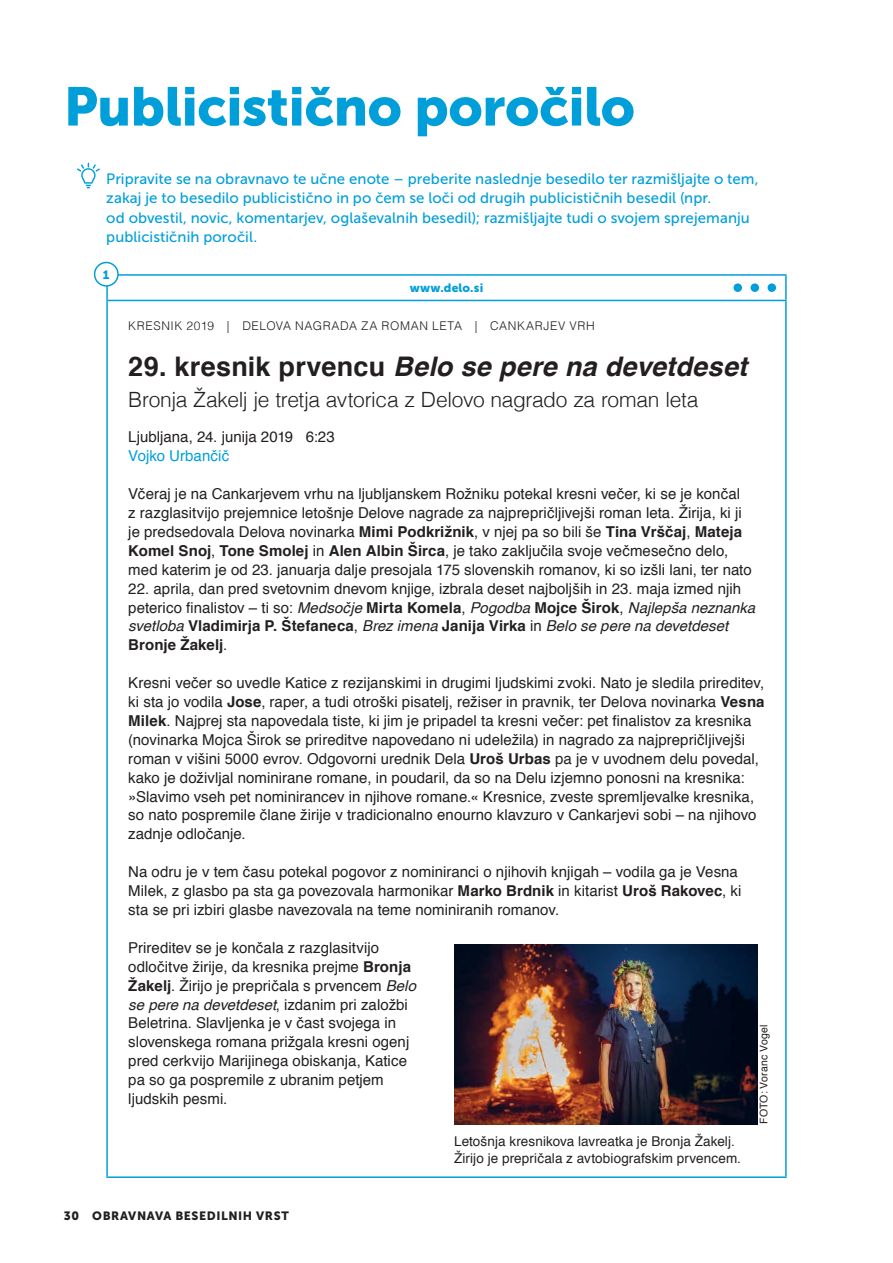
<style>
.page{position:relative;width:893px;height:1263px;background:#fff}
.page>*{position:absolute;margin:0;border:0;box-sizing:border-box;transform-origin:0 0}
.t1{font:54px "Museo Sans 900";letter-spacing:-.01em;color:#009fda}
.t2{font:italic 700 27px "Helvetica";letter-spacing:.01em;color:#231f20}
.t3{font:300 21px "Helvetica";letter-spacing:-.015em;color:#231f20}
.t4{font:15px/18.9px "Helvetica";letter-spacing:.005em;color:#231f20}
.t5{font:15px/19.5px "Museo Sans 500";letter-spacing:.005em;color:#009fda}
.t6{font:15px "Helvetica";letter-spacing:.005em;color:#009fda}
.t7{font:13.5px/16.5px "Helvetica";letter-spacing:.01em;color:#231f20}
.t8{font:300 12px "Helvetica";letter-spacing:.055em;color:#231f20}
.t9{font:12px "Museo Sans 900";letter-spacing:.05em;color:#231f20}
.t10{font:12px "Museo Sans 900";letter-spacing:.015em;color:#009fda}
.t11{font:10.5px "Helvetica";letter-spacing:.015em;color:#231f20}
.s1{font-style:normal}
.s2{font-weight:700}
.s3{font-style:italic}
</style>
<div class="page">
<svg style="left:77px;top:163px;width:23px;height:25px"></svg>
<hr style="left:106px;top:276px;width:2px;height:24px;background:#009fda">
<hr style="left:106px;top:274px;width:681px;height:2px;background:#009fda">
<hr style="left:785px;top:276px;width:2px;height:24px;background:#009fda">
<hr style="left:106px;top:301px;width:2px;height:875px;background:#009fda">
<hr style="left:106px;top:300px;width:681px;height:1px;background:#009fda">
<hr style="left:785px;top:301px;width:2px;height:875px;background:#009fda">
<hr style="left:106px;top:1176px;width:681px;height:2px;background:#009fda">
<div style="left:733px;top:283px;width:9px;height:9px;background:#009fda;border-radius:50%"></div>
<div style="left:750px;top:283px;width:9px;height:9px;background:#009fda;border-radius:50%"></div>
<div style="left:767px;top:283px;width:9px;height:9px;background:#009fda;border-radius:50%"></div>
<div style="left:95px;top:262px;width:23px;height:24px;background:#fff;border-radius:50%"></div>
<div style="left:94px;top:262px;width:25px;height:25px;border:2px solid #009fda;border-radius:50%"></div>
<img style="left:454px;top:944px;width:304px;height:180px">
<h1 class="t1" style="left:64px;top:76px;width:573px">Publicistično poročilo</h1>
<p class="t5" style="left:106px;top:169px;width:654px">Pripravite se na obravnavo te učne enote – preberite naslednje besedilo ter razmišljajte o tem, zakaj je to besedilo publicistično in po čem se loči od drugih publicističnih besedil (npr.<br>od obvestil, novic, komentarjev, oglaševalnih besedil); razmišljajte tudi o svojem sprejemanju publicističnih poročil.</p>
<p class="t10" style="left:410px;top:281px;width:75px">www.delo.si</p>
<p class="t8" style="left:128px;top:316px;width:468px">KRESNIK 2019 | DELOVA NAGRADA ZA ROMAN LETA | CANKARJEV VRH</p>
<h2 class="t2" style="left:128px;top:344px;width:620px"><span class="s1">29. kresnik prvencu</span> Belo se pere na devetdeset</h2>
<h3 class="t3" style="left:128px;top:381px;width:572px">Bronja Žakelj je tretja avtorica z Delovo nagrado za roman leta</h3>
<p class="t4" style="left:128px;top:428px;width:208px">Ljubljana, 24. junija 2019 6:23</p>
<p class="t6" style="left:128px;top:444px;width:102px">Vojko Urbančič</p>
<p class="t4" style="left:128px;top:485px;width:625px">Včeraj je na Cankarjevem vrhu na ljubljanskem Rožniku potekal kresni večer, ki se je končal<br>z razglasitvijo prejemnice letošnje Delove nagrade za najprepričljivejši roman leta. Žirija, ki ji je predsedovala Delova novinarka <span class="s2">Mimi Podkrižnik</span>, v njej pa so bili še <span class="s2">Tina Vrščaj</span>, <span class="s2">Mateja Komel Snoj</span>, <span class="s2">Tone Smolej</span> in <span class="s2">Alen Albin Širca</span>, je tako zaključila svoje večmesečno delo, med katerim je od 23. januarja dalje presojala 175 slovenskih romanov, ki so izšli lani, ter nato</p>
<p class="t4" style="left:128px;top:579px;width:628px">22. aprila, dan pred svetovnim dnevom knjige, izbrala deset najboljših in 23. maja izmed njih peterico finalistov – ti so: <span class="s3">Medsočje</span> <span class="s2">Mirta Komela</span>, <span class="s3">Pogodba</span> <span class="s2">Mojce Širok</span>, <span class="s3">Najlepša neznanka svetloba</span> <span class="s2">Vladimirja P. Štefaneca</span>, <span class="s3">Brez imena</span> <span class="s2">Janija Virka</span> in <span class="s3">Belo se pere na devetdeset </span><span class="s2">Bronje Žakelj</span>.</p>
<p class="t4" style="left:128px;top:674px;width:638px">Kresni večer so uvedle Katice z rezijanskimi in drugimi ljudskimi zvoki. Nato je sledila prireditev, ki sta jo vodila <span class="s2">Jose</span>, raper, a tudi otroški pisatelj, režiser in pravnik, ter Delova novinarka <span class="s2">Vesna Milek</span>. Najprej sta napovedala tiste, ki jim je pripadel ta kresni večer: pet finalistov za kresnika (novinarka Mojca Širok se prireditve napovedano ni udeležila) in nagrado za najprepričljivejši roman v višini 5000 evrov. Odgovorni urednik Dela <span class="s2">Uroš Urbas</span> pa je v uvodnem delu povedal, kako je doživljal nominirane romane, in poudaril, da so na Delu izjemno ponosni na kresnika: »Slavimo vseh pet nominirancev in njihove romane.« Kresnice, zveste spremljevalke kresnika, so nato pospremile člane žirije v tradicionalno enourno klavzuro v Cankarjevi sobi – na njihovo zadnje odločanje.</p>
<p class="t4" style="left:128px;top:863px;width:615px">Na odru je v tem času potekal pogovor z nominiranci o njihovih knjigah – vodila ga je Vesna<br>Milek, z glasbo pa sta ga povezovala harmonikar <span class="s2">Marko Brdnik</span> in kitarist <span class="s2">Uroš Rakovec</span>, ki sta se pri izbiri glasbe navezovala na teme nominiranih romanov.</p>
<p class="t4" style="left:128px;top:938px;width:289px">Prireditev se je končala z razglasitvijo odločitve žirije, da kresnika prejme <span class="s2">Bronja Žakelj</span>. Žirijo je prepričala s prvencem <span class="s3">Belo se pere na devetdeset</span>, izdanim pri založbi Beletrina. Slavljenka je v čast svojega in slovenskega romana prižgala kresni ogenj pred cerkvijo Marijinega obiskanja, Katice pa so ga pospremile z ubranim petjem ljudskih pesmi.</p>
<p class="t10" style="left:103px;top:268px;width:8px">1</p>
<p class="t11" style="left:756px;top:1123px;width:100px;rotate:-90deg">FOTO: Voranc Vogel</p>
<p class="t9" style="left:64px;top:1209px;width:226px">30 OBRAVNAVA BESEDILNIH VRST</p>
<p class="t7" style="left:454px;top:1133px;width:288px">Letošnja kresnikova lavreatka je Bronja Žakelj.<br>Žirijo je prepričala z avtobiografskim prvencem.</p>
</div>
